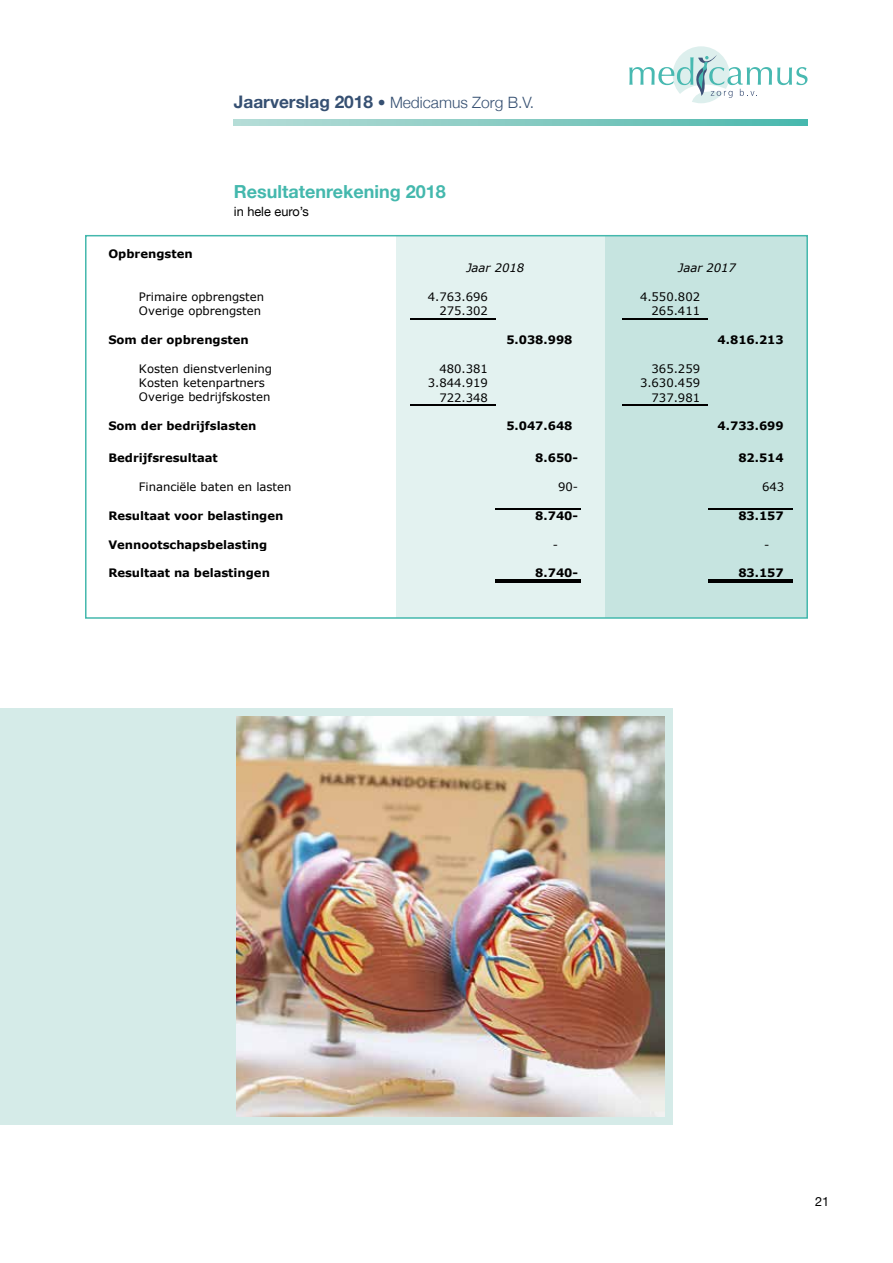
<style>
.page{position:relative;width:893px;height:1263px;background:#fff}
.page>*{position:absolute;margin:0;border:0;box-sizing:border-box;transform-origin:0 0}
.t1{font:700 18px "Helvetica Neue";color:#44b8ad}
.t2{font:300 15.6px "Helvetica Neue";color:#365072}
.t3{font:12.75px "Helvetica Neue";color:#000}
.t4{font:11.7px "Verdana";letter-spacing:-.005em;color:#000}
.t5{font:700 11.7px "Verdana";letter-spacing:-.005em;color:#000}
.t6{font:italic 11.7px "Verdana";color:#000}
.s1{font-weight:700;font-size:17.25px}
</style>
<div class="page">
<div style="left:673px;top:46px;width:57px;height:57px;background:#ddefed;border-radius:50%"></div>
<svg style="left:629px;top:55px;width:178px;height:48px"></svg>
<svg style="left:234px;top:119px;width:574px;height:7px;background:#83cac2"></svg>
<div style="left:397px;top:236px;width:227px;height:382px;background:#e3f2f0"></div>
<div style="left:605px;top:236px;width:202px;height:382px;background:#c6e4e0"></div>
<hr style="left:411px;top:318px;width:85px;height:1px;background:#000">
<hr style="left:411px;top:404px;width:85px;height:1px;background:#000">
<hr style="left:496px;top:508px;width:85px;height:1px;background:#000">
<hr style="left:496px;top:579px;width:85px;height:2px;background:#000">
<hr style="left:496px;top:582px;width:85px;height:1px;background:#000">
<hr style="left:623px;top:318px;width:85px;height:1px;background:#000">
<hr style="left:623px;top:404px;width:85px;height:1px;background:#000">
<hr style="left:708px;top:508px;width:84px;height:1px;background:#000">
<hr style="left:708px;top:579px;width:84px;height:2px;background:#000">
<hr style="left:708px;top:582px;width:84px;height:1px;background:#000">
<div style="left:85px;top:235px;width:723px;height:384px;border:2px solid #44b8ad"></div>
<div style="left:0;top:708px;width:673px;height:417px;background:#d5ebe8"></div>
<img style="left:237px;top:716px;width:427px;height:400px">
<h2 class="t2" style="left:234px;top:90px;width:302px"><span class="s1">Jaarverslag 2018</span> • Medicamus Zorg B.V.</h2>
<h1 class="t1" style="left:234px;top:177px;width:214px">Resultatenrekening 2018</h1>
<p class="t3" style="left:234px;top:202px;width:76px">in hele euro’s</p>
<p class="t5" style="left:108px;top:246px;width:86px">Opbrengsten</p>
<p class="t4" style="left:139px;top:289px;width:127px">Primaire opbrengsten</p>
<p class="t4" style="left:428px;top:289px;width:62px">4.763.696</p>
<p class="t4" style="left:640px;top:289px;width:62px">4.550.802</p>
<p class="t4" style="left:139px;top:303px;width:124px">Overige opbrengsten</p>
<p class="t4" style="left:439px;top:304px;width:50px">275.302</p>
<p class="t4" style="left:652px;top:304px;width:50px">265.411</p>
<p class="t5" style="left:108px;top:332px;width:142px">Som der opbrengsten</p>
<p class="t5" style="left:506px;top:332px;width:68px">5.038.998</p>
<p class="t5" style="left:718px;top:332px;width:68px">4.816.213</p>
<p class="t4" style="left:139px;top:361px;width:135px">Kosten dienstverlening</p>
<p class="t4" style="left:439px;top:361px;width:50px">480.381</p>
<p class="t4" style="left:652px;top:361px;width:50px">365.259</p>
<p class="t4" style="left:139px;top:375px;width:128px">Kosten ketenpartners</p>
<p class="t4" style="left:428px;top:375px;width:62px">3.844.919</p>
<p class="t4" style="left:640px;top:375px;width:62px">3.630.459</p>
<p class="t4" style="left:139px;top:390px;width:133px">Overige bedrijfskosten</p>
<p class="t4" style="left:439px;top:390px;width:50px">722.348</p>
<p class="t4" style="left:652px;top:390px;width:50px">737.981</p>
<p class="t5" style="left:108px;top:418px;width:150px">Som der bedrijfslasten</p>
<p class="t5" style="left:506px;top:418px;width:68px">5.047.648</p>
<p class="t5" style="left:718px;top:418px;width:68px">4.733.699</p>
<p class="t5" style="left:535px;top:450px;width:44px">8.650-</p>
<p class="t5" style="left:738px;top:450px;width:47px">82.514</p>
<p class="t4" style="left:139px;top:479px;width:154px">Financiële baten en lasten</p>
<p class="t4" style="left:558px;top:479px;width:22px">90-</p>
<p class="t4" style="left:762px;top:479px;width:24px">643</p>
<p class="t5" style="left:108px;top:508px;width:177px">Resultaat voor belastingen</p>
<p class="t5" style="left:535px;top:508px;width:44px">8.740-</p>
<p class="t5" style="left:738px;top:508px;width:47px">83.157</p>
<p class="t5" style="left:108px;top:537px;width:160px">Vennootschapsbelasting</p>
<p class="t4" style="left:553px;top:537px;width:7px">-</p>
<p class="t4" style="left:764px;top:537px;width:7px">-</p>
<p class="t5" style="left:108px;top:565px;width:163px">Resultaat na belastingen</p>
<p class="t5" style="left:535px;top:565px;width:44px">8.740-</p>
<p class="t5" style="left:738px;top:565px;width:47px">83.157</p>
<p class="t6" style="left:466px;top:261px;width:59px">Jaar 2018</p>
<p class="t6" style="left:678px;top:261px;width:59px">Jaar 2017</p>
<p class="t5" style="left:108px;top:450px;width:111px">Bedrijfsresultaat</p>
<p class="t3" style="left:815px;top:1192px;width:16px">21</p>
</div>
